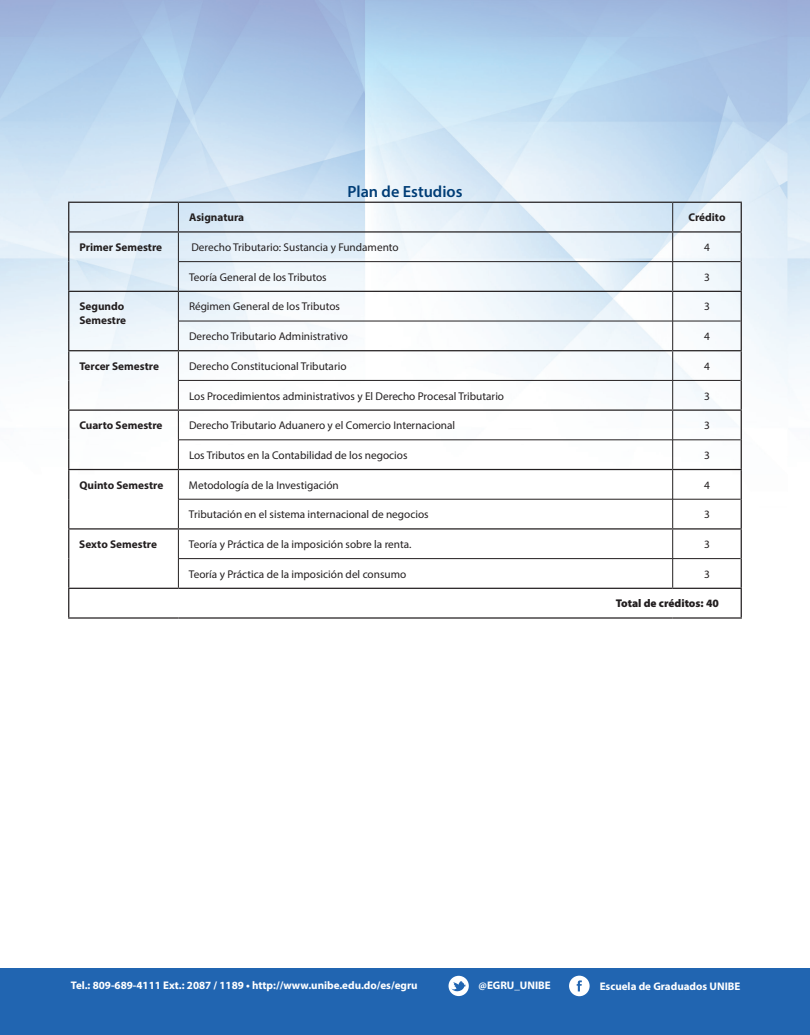
<style>
.page{position:relative;width:810px;height:1035px;background:#fff}
.page>*{position:absolute;margin:0;border:0;box-sizing:border-box;transform-origin:0 0}
.t1{font:600 16.25px "Myriad Pro";color:#003d76}
.t2{font:11.25px "Myriad Pro";color:#231f20}
.t3{font:700 11.25px/13.5px "Myriad Pro";color:#231f20}
.t4{font:900 11.25px "Myriad Pro";color:#231f20}
.t5{font:700 11px "Myriad Pro";color:#fff}
</style>
<div class="page">
<img style="left:0;top:0;width:810px;height:617px">
<div style="left:0;top:968px;width:810px;height:67px;background:#2165b1"></div>
<svg style="left:449px;top:976px;width:20px;height:20px"></svg>
<svg style="left:569px;top:976px;width:21px;height:20px"></svg>
<hr style="left:178px;top:261px;width:495px;height:1px;background:#231f20">
<hr style="left:673px;top:261px;width:68px;height:1px;background:#231f20">
<hr style="left:178px;top:321px;width:495px;height:1px;background:#231f20">
<hr style="left:673px;top:321px;width:68px;height:1px;background:#231f20">
<hr style="left:178px;top:380px;width:495px;height:1px;background:#231f20">
<hr style="left:673px;top:380px;width:68px;height:1px;background:#231f20">
<hr style="left:178px;top:440px;width:495px;height:1px;background:#231f20">
<hr style="left:673px;top:440px;width:68px;height:1px;background:#231f20">
<hr style="left:178px;top:499px;width:495px;height:1px;background:#231f20">
<hr style="left:673px;top:499px;width:68px;height:1px;background:#231f20">
<hr style="left:178px;top:558px;width:495px;height:1px;background:#231f20">
<svg style="left:178px;top:203px;width:1px;height:385px"></svg>
<hr style="left:673px;top:558px;width:68px;height:1px;background:#231f20">
<svg style="left:672px;top:203px;width:1px;height:385px"></svg>
<hr style="left:68px;top:202px;width:110px;height:1px;background:#231f20">
<hr style="left:178px;top:202px;width:495px;height:1px;background:#231f20">
<hr style="left:673px;top:202px;width:69px;height:1px;background:#231f20">
<hr style="left:68px;top:617px;width:110px;height:2px;background:#231f20">
<hr style="left:178px;top:617px;width:495px;height:2px;background:#231f20">
<hr style="left:673px;top:617px;width:69px;height:2px;background:#231f20">
<hr style="left:68px;top:231px;width:110px;height:2px;background:#231f20">
<hr style="left:178px;top:231px;width:495px;height:2px;background:#231f20">
<hr style="left:673px;top:231px;width:69px;height:2px;background:#231f20">
<hr style="left:68px;top:291px;width:110px;height:1px;background:#231f20">
<hr style="left:178px;top:291px;width:495px;height:1px;background:#231f20">
<hr style="left:673px;top:291px;width:69px;height:1px;background:#231f20">
<hr style="left:68px;top:350px;width:110px;height:1px;background:#231f20">
<hr style="left:178px;top:350px;width:495px;height:1px;background:#231f20">
<hr style="left:673px;top:350px;width:69px;height:1px;background:#231f20">
<hr style="left:68px;top:409px;width:110px;height:2px;background:#231f20">
<hr style="left:178px;top:409px;width:495px;height:2px;background:#231f20">
<hr style="left:673px;top:409px;width:69px;height:2px;background:#231f20">
<hr style="left:68px;top:469px;width:110px;height:1px;background:#231f20">
<hr style="left:178px;top:469px;width:495px;height:1px;background:#231f20">
<hr style="left:673px;top:469px;width:69px;height:1px;background:#231f20">
<hr style="left:68px;top:528px;width:110px;height:2px;background:#231f20">
<svg style="left:68px;top:203px;width:1px;height:414px"></svg>
<hr style="left:68px;top:588px;width:110px;height:1px;background:#231f20">
<hr style="left:178px;top:528px;width:495px;height:2px;background:#231f20">
<hr style="left:673px;top:528px;width:69px;height:2px;background:#231f20">
<svg style="left:741px;top:203px;width:1px;height:414px"></svg>
<hr style="left:178px;top:588px;width:495px;height:1px;background:#231f20">
<hr style="left:673px;top:588px;width:69px;height:1px;background:#231f20">
<h1 class="t1" style="left:348px;top:181px;width:116px">Plan de Estudios</h1>
<p class="t3" style="left:189px;top:210px;width:57px">Asignatura</p>
<p class="t3" style="left:688px;top:210px;width:39px">Crédito</p>
<p class="t3" style="left:79px;top:240px;width:84px">Primer Semestre</p>
<p class="t2" style="left:191px;top:240px;width:209px">Derecho Tributario: Sustancia y Fundamento</p>
<p class="t2" style="left:704px;top:240px;width:7px">4</p>
<p class="t2" style="left:189px;top:270px;width:139px">Teoría General de los Tributos</p>
<p class="t2" style="left:704px;top:270px;width:7px">3</p>
<p class="t3" style="left:79px;top:300px;width:48px">Segundo<br>Semestre</p>
<p class="t2" style="left:189px;top:300px;width:153px">Régimen General de los Tributos</p>
<p class="t2" style="left:704px;top:300px;width:7px">3</p>
<p class="t2" style="left:189px;top:329px;width:160px">Derecho Tributario Administrativo</p>
<p class="t2" style="left:704px;top:329px;width:7px">4</p>
<p class="t3" style="left:79px;top:359px;width:81px">Tercer Semestre</p>
<p class="t2" style="left:189px;top:359px;width:159px">Derecho Constitucional Tributario</p>
<p class="t2" style="left:704px;top:359px;width:7px">4</p>
<p class="t2" style="left:189px;top:389px;width:317px">Los Procedimientos administrativos y El Derecho Procesal Tributario</p>
<p class="t2" style="left:704px;top:389px;width:7px">3</p>
<p class="t3" style="left:79px;top:418px;width:85px">Cuarto Semestre</p>
<p class="t2" style="left:189px;top:418px;width:268px">Derecho Tributario Aduanero y el Comercio Internacional</p>
<p class="t2" style="left:704px;top:418px;width:7px">3</p>
<p class="t2" style="left:189px;top:448px;width:220px">Los Tributos en la Contabilidad de los negocios</p>
<p class="t2" style="left:704px;top:448px;width:7px">3</p>
<p class="t3" style="left:79px;top:478px;width:85px">Quinto Semestre</p>
<p class="t2" style="left:189px;top:478px;width:151px">Metodología de la Investigación</p>
<p class="t2" style="left:704px;top:478px;width:7px">4</p>
<p class="t2" style="left:189px;top:508px;width:241px">Tributación en el sistema internacional de negocios</p>
<p class="t2" style="left:704px;top:508px;width:7px">3</p>
<p class="t3" style="left:79px;top:537px;width:79px">Sexto Semestre</p>
<p class="t2" style="left:189px;top:537px;width:224px">Teoría y Práctica de la imposición sobre la renta.</p>
<p class="t2" style="left:704px;top:537px;width:7px">3</p>
<p class="t2" style="left:189px;top:567px;width:219px">Teoría y Práctica de la imposición del consumo</p>
<p class="t2" style="left:704px;top:567px;width:7px">3</p>
<p class="t4" style="left:616px;top:596px;width:105px">Total de créditos: 40</p>
<p class="t5" style="left:71px;top:978px;width:348px">Tel.: 809-689-4111 Ext.: 2087 / 1189 • http://www.unibe.edu.do/es/egru</p>
<p class="t5" style="left:479px;top:978px;width:74px">@EGRU_UNIBE</p>
<p class="t5" style="left:600px;top:979px;width:142px">Escuela de Graduados UNIBE</p>
</div>
